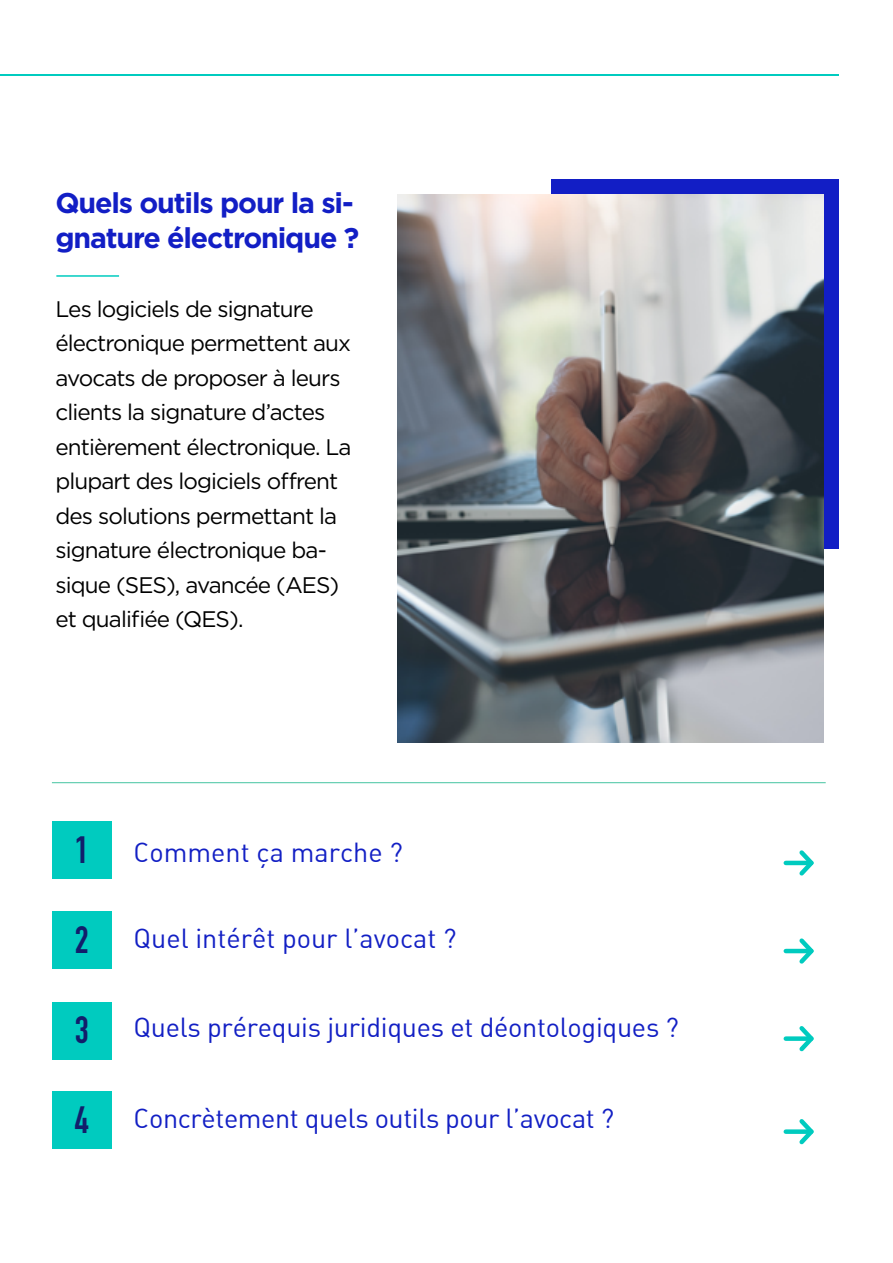
<style>
.page{position:relative;width:893px;height:1263px;background:#fff}
.page>*{position:absolute;margin:0;border:0;box-sizing:border-box;transform-origin:0 0}
.t1{font:700 37.5px "DIN Condensed";color:#121e6b}
.t2{font:700 28.5px/34.5px "Gotham";letter-spacing:-.04em;color:#121ec5}
.t3{font:27px "DIN Alternate";letter-spacing:-.01em;color:#121fc4}
.t4{font:22.5px/34.5px "Gotham";letter-spacing:-.04em;color:#000}
</style>
<div class="page">
<hr style="left:0;top:74px;width:839px;height:1px;background:#00cbbf">
<hr style="left:56px;top:275px;width:63px;height:2px;background:#00cbbf">
<hr style="left:786px;top:861px;width:25px;height:4px;background:#00cbbf">
<svg style="left:795px;top:850px;width:19px;height:26px"></svg>
<div style="left:786px;top:1036px;width:25px;height:5px;background:#00cbbf"></div>
<svg style="left:795px;top:1026px;width:19px;height:26px"></svg>
<div style="left:786px;top:1129px;width:25px;height:5px;background:#00cbbf"></div>
<svg style="left:795px;top:1119px;width:19px;height:26px"></svg>
<hr style="left:786px;top:949px;width:25px;height:4px;background:#00cbbf">
<svg style="left:795px;top:938px;width:19px;height:26px"></svg>
<div style="left:52px;top:821px;width:59px;height:58px;background:#00cbbf"></div>
<div style="left:52px;top:911px;width:59px;height:58px;background:#00cbbf"></div>
<div style="left:52px;top:1002px;width:59px;height:58px;background:#00cbbf"></div>
<div style="left:52px;top:1091px;width:59px;height:57px;background:#00cbbf"></div>
<div style="left:551px;top:179px;width:288px;height:370px;background:#121ec5"></div>
<hr style="left:52px;top:782px;width:774px;height:1px;background:#45c4a1">
<img style="left:398px;top:194px;width:426px;height:548px">
<p class="t2" style="left:55px;top:186px;width:305px">Quels outils pour la si&shy;gnature électronique ?</p>
<p class="t4" style="left:55px;top:291px;width:298px">Les logiciels de signature électronique permettent aux avocats de proposer à leurs clients la signature d’actes entièrement électronique. La plupart des logiciels offrent des solutions permettant la signature électronique ba&shy;sique (SES), avancée (AES) et qualifiée (QES).</p>
<h1 class="t1" style="left:75px;top:825px;width:15px">1</h1>
<p class="t3" style="left:134px;top:835px;width:271px">Comment ça marche ?</p>
<h1 class="t1" style="left:75px;top:915px;width:15px">2</h1>
<p class="t3" style="left:134px;top:921px;width:324px">Quel intérêt pour l’avocat ?</p>
<h1 class="t1" style="left:75px;top:1005px;width:15px">3</h1>
<p class="t3" style="left:134px;top:1010px;width:547px">Quels prérequis juridiques et déontologiques ?</p>
<h1 class="t1" style="left:75px;top:1094px;width:15px">4</h1>
<p class="t3" style="left:134px;top:1101px;width:482px">Concrètement quels outils pour l’avocat ?</p>
</div>
